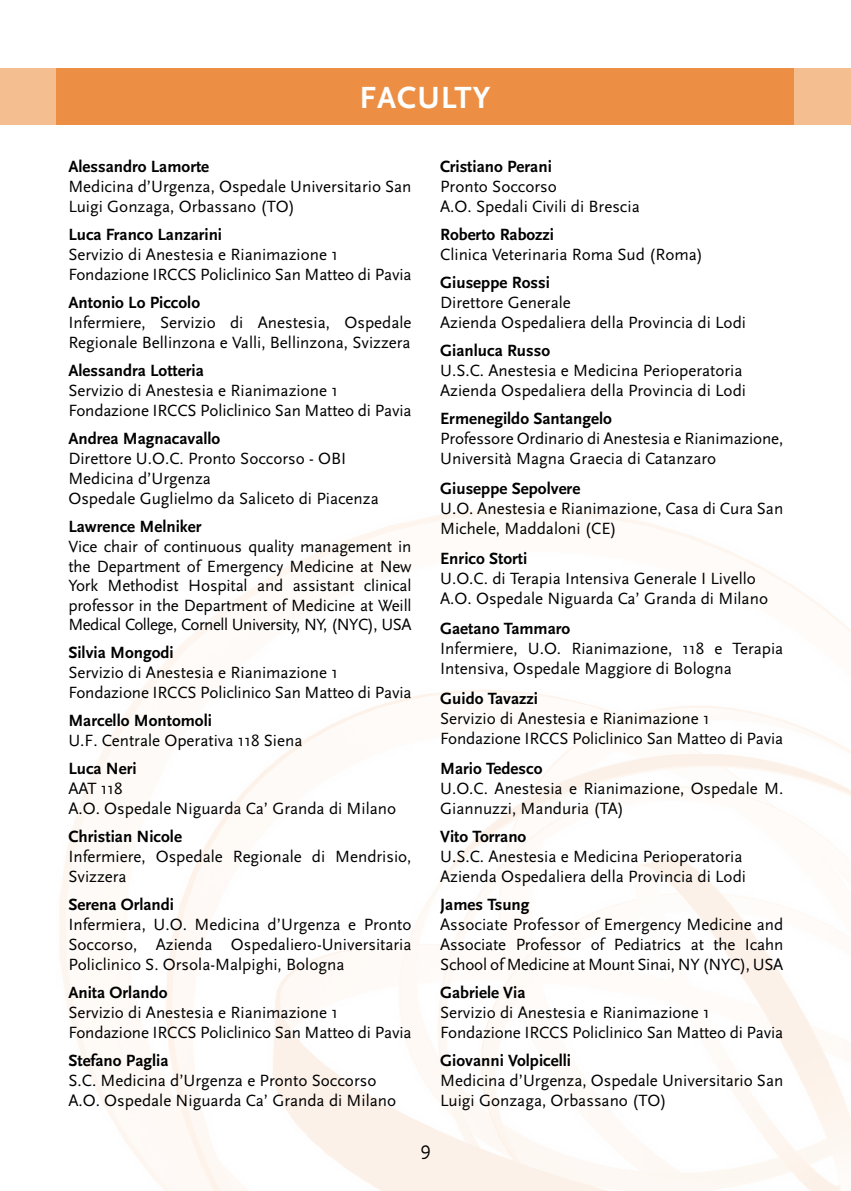
<style>
.page{position:relative;width:851px;height:1191px;background:#fff}
.page>*{position:absolute;margin:0;border:0;box-sizing:border-box;transform-origin:0 0}
.t1{font:700 32px "Scala Sans";color:#fff}
.t2{font:20px "Scala Sans";color:#000}
.t3{font:17px/20px "Scala Sans";color:#000}
.t4{font:700 17px "Scala Sans";color:#000}
.t5{font:17px/20px "Scala Sans";color:#000}
</style>
<div class="page">
<div style="left:0;top:68px;width:850px;height:57px;background:#f5be90"></div>
<div style="left:57px;top:68px;width:737px;height:57px;background:#ec8f44"></div>
<h1 class="t1" style="left:359px;top:80px;width:58px">faculty</h1>
<p class="t4" style="left:68px;top:158px;width:142px">Alessandro Lamorte</p>
<p class="t3" style="left:68px;top:177px;width:344px">Medicina d’Urgenza, Ospedale Universitario San<br>Luigi Gonzaga, Orbassano (TO)</p>
<p class="t4" style="left:68px;top:226px;width:155px">Luca Franco Lanzarini</p>
<p class="t3" style="left:68px;top:245px;width:344px">Servizio di Anestesia e Rianimazione 1<br>Fondazione IRCCS Policlinico San Matteo di Pavia</p>
<p class="t4" style="left:68px;top:294px;width:133px">Antonio Lo Piccolo</p>
<p class="t3" style="left:68px;top:313px;width:344px">Infermiere, Servizio di Anestesia, Ospedale<br>Regionale Bellinzona e Valli, Bellinzona, Svizzera</p>
<p class="t4" style="left:68px;top:362px;width:137px">Alessandra Lotteria</p>
<p class="t3" style="left:68px;top:381px;width:344px">Servizio di Anestesia e Rianimazione 1<br>Fondazione IRCCS Policlinico San Matteo di Pavia</p>
<p class="t4" style="left:68px;top:430px;width:153px">Andrea M agnacavallo</p>
<p class="t3" style="left:68px;top:449px;width:312px">Direttore U.O.C. Pronto Soccorso - OBI<br>Medicina d’Urgenza<br>Ospedale Guglielmo da Saliceto di Piacenza</p>
<p class="t4" style="left:68px;top:518px;width:135px">Lawrence M elniker</p>
<p class="t3" style="left:68px;top:537px;width:345px;text-align:justify">Vice chair of continuous quality management in the Department of Emergency Medicine at New York Methodist Hospital and assistant clinical professor in the Department of Medicine at Weill Medical College, Cornell University, NY, (NYC), USA</p>
<p class="t4" style="left:68px;top:644px;width:107px">Silvia Mongodi</p>
<p class="t3" style="left:68px;top:663px;width:344px">Servizio di Anestesia e Rianimazione 1<br>Fondazione IRCCS Policlinico San Matteo di Pavia</p>
<p class="t4" style="left:68px;top:711px;width:145px">M arcello Montomoli</p>
<p class="t3" style="left:68px;top:731px;width:236px">U.F. Centrale Operativa 118 Siena</p>
<p class="t4" style="left:68px;top:759px;width:70px">Luca Neri</p>
<p class="t3" style="left:68px;top:779px;width:329px">AAT 118<br>A.O. Ospedale Niguarda Ca’ Granda di Milano</p>
<p class="t4" style="left:68px;top:827px;width:115px">Christian Nicole</p>
<p class="t3" style="left:68px;top:847px;width:344px">Infermiere, Ospedale Regionale di Mendrisio,<br>Svizzera</p>
<p class="t4" style="left:68px;top:895px;width:107px">Serena Orlandi</p>
<p class="t3" style="left:68px;top:915px;width:345px;text-align:justify">Infermiera, U.O. Medicina d’Urgenza e Pronto Soccorso, Azienda Ospedaliero-Universitaria Policlinico S. Orsola-Malpighi, Bologna</p>
<p class="t4" style="left:68px;top:983px;width:101px">Anita Orlando</p>
<p class="t3" style="left:68px;top:1003px;width:344px">Servizio di Anestesia e Rianimazione 1<br>Fondazione IRCCS Policlinico San Matteo di Pavia</p>
<p class="t4" style="left:68px;top:1051px;width:102px">Stefano Paglia</p>
<p class="t3" style="left:68px;top:1071px;width:329px">S.C. Medicina d’Urgenza e Pronto Soccorso<br>A.O. Ospedale Niguarda Ca’ Granda di Milano</p>
<p class="t4" style="left:440px;top:157px;width:113px">Cristiano Perani</p>
<p class="t3" style="left:440px;top:177px;width:201px">Pronto Soccorso<br>A.O. Spedali Civili di Brescia</p>
<p class="t4" style="left:440px;top:225px;width:115px">Roberto Rabozzi</p>
<p class="t3" style="left:440px;top:245px;width:264px">Clinica Veterinaria Roma Sud (Roma)</p>
<p class="t4" style="left:440px;top:273px;width:111px">Giuseppe Rossi</p>
<p class="t3" style="left:440px;top:293px;width:307px">Direttore Generale<br>Azienda Ospedaliera della Provincia di Lodi</p>
<p class="t4" style="left:440px;top:341px;width:111px">Gianluca Russo</p>
<p class="t3" style="left:440px;top:361px;width:307px">U.S.C. Anestesia e Medicina Perioperatoria<br>Azienda Ospedaliera della Provincia di Lodi</p>
<p class="t4" style="left:440px;top:409px;width:173px">Ermenegildo Santangelo</p>
<p class="t3" style="left:440px;top:429px;width:344px">Professore Ordinario di Anestesia e Rianimazione,<br>Università Magna Graecia di Catanzaro</p>
<p class="t4" style="left:440px;top:479px;width:142px">Giuseppe Sepolvere</p>
<p class="t3" style="left:440px;top:499px;width:344px">U.O. Anestesia e Rianimazione, Casa di Cura San<br>Michele, Maddaloni (CE)</p>
<p class="t4" style="left:440px;top:549px;width:89px">Enrico Storti</p>
<p class="t3" style="left:440px;top:569px;width:329px">U.O.C. di Terapia Intensiva Generale I Livello<br>A.O. Ospedale Niguarda Ca’ Granda di Milano</p>
<p class="t4" style="left:440px;top:619px;width:132px">Gaetano Tammaro</p>
<p class="t5" style="left:440px;top:639px;width:345px">Infermiere, U.O. Rianimazione, 118 e Terapia<br>Intensiva, Ospedale Maggiore di Bologna</p>
<p class="t4" style="left:440px;top:689px;width:99px">Guido Tavazzi</p>
<p class="t3" style="left:440px;top:709px;width:344px">Servizio di Anestesia e Rianimazione 1<br>Fondazione IRCCS Policlinico San Matteo di Pavia</p>
<p class="t4" style="left:440px;top:759px;width:104px">M ario Tedesco</p>
<p class="t3" style="left:440px;top:779px;width:344px">U.O.C. Anestesia e Rianimazione, Ospedale M.<br>Giannuzzi, Manduria (TA)</p>
<p class="t4" style="left:440px;top:827px;width:88px">Vito Torrano</p>
<p class="t3" style="left:440px;top:847px;width:307px">U.S.C. Anestesia e Medicina Perioperatoria<br>Azienda Ospedaliera della Provincia di Lodi</p>
<p class="t4" style="left:440px;top:895px;width:91px">James Tsung</p>
<p class="t3" style="left:440px;top:915px;width:345px;text-align:justify">Associate Professor of Emergency Medicine and Associate Professor of Pediatrics at the Icahn School of Medicine at Mount Sinai, NY (NYC), USA</p>
<p class="t4" style="left:440px;top:983px;width:87px">Gabriele Via</p>
<p class="t3" style="left:440px;top:1002px;width:344px">Servizio di Anestesia e Rianimazione 1<br>Fondazione IRCCS Policlinico San Matteo di Pavia</p>
<p class="t4" style="left:440px;top:1051px;width:132px">Giovanni Volpicelli</p>
<p class="t3" style="left:440px;top:1070px;width:344px">Medicina d’Urgenza, Ospedale Universitario San<br>Luigi Gonzaga, Orbassano (TO)</p>
<p class="t2" style="left:420px;top:1137px;width:12px">9</p>
</div>
